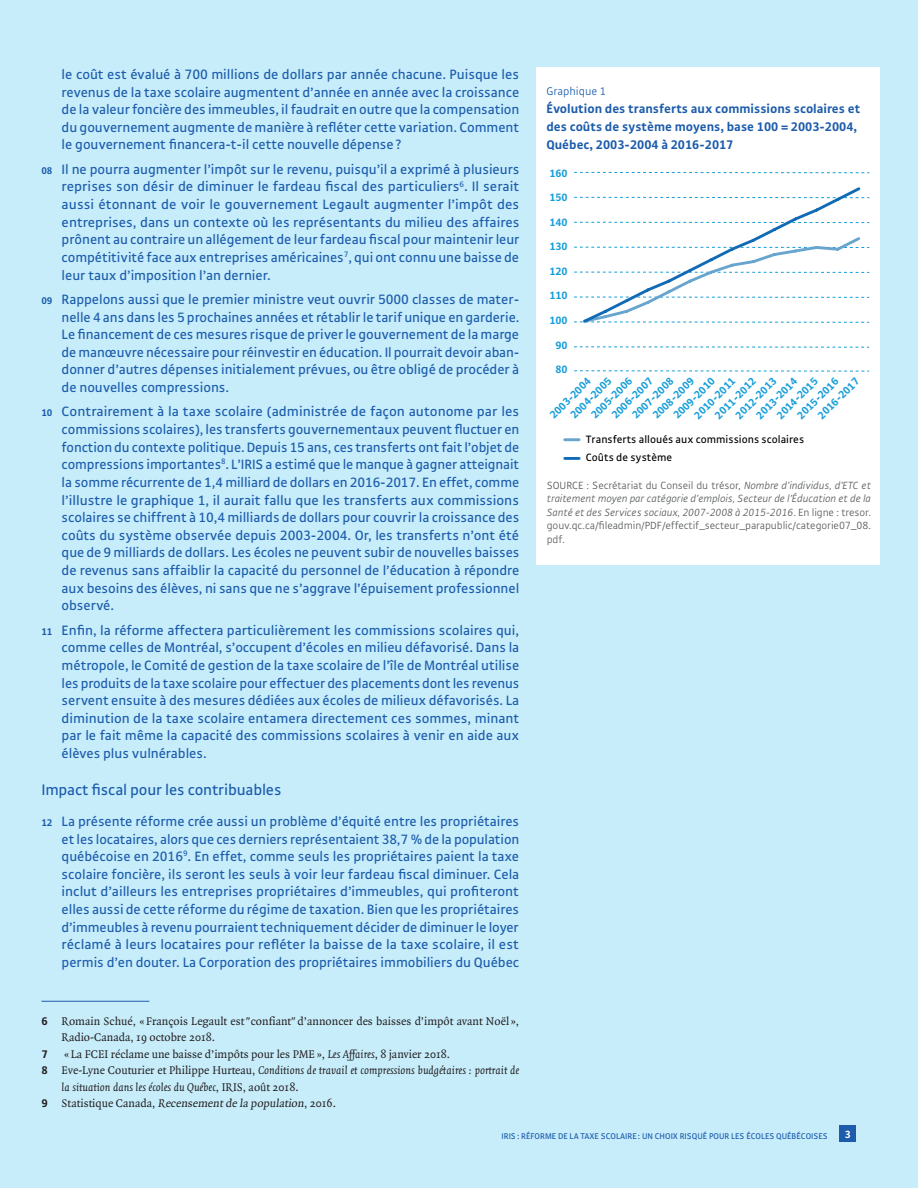
<style>
.page{position:relative;width:918px;height:1188px;background:#c7edfb}
.page>*{position:absolute;margin:0;border:0;box-sizing:border-box;transform-origin:0 0}
.t1{font:16.5px "Gak Sans";letter-spacing:-.01em;color:#1c5cab}
.t2{font:14.7px/17.7px "Gak Sans";letter-spacing:-.005em;color:#1c5cab;text-align:justify}
.t3{font:700 13.5px/18px "Gak Sans";color:#1c5cab}
.t4{font:12px/16.5px "Quadraat";color:#231f20}
.t5{font:italic 12px "Quadraat";color:#231f20}
.t6{font:300 12px "Gak Sans";color:#1c5cab}
.t7{font:700 12px "Gak Sans";color:#231f20}
.t8{font:700 11.55px "Gak Sans";color:#159dd9}
.t9{font:11.55px/18.6px "Gak Sans";color:#000001}
.t10{font:italic 300 11.25px/13.5px "Gak Sans";letter-spacing:-.01em;color:#585b5c;text-align:justify}
.t11{font:700 11.25px "Gak Sans";color:#fff}
.t12{font:9px "Gak Sans";color:#1c5cab}
.s1{font-weight:700;font-size:10.5px}
.s2{font-family:"Gak Sans";font-weight:700}
.s3{font-style:italic}
.s4{font-family:"Gak Sans";font-weight:700;font-style:normal}
.s5{font-style:normal}
</style>
<div class="page">
<div style="left:840px;top:1126px;width:16px;height:16px;background:#1c5cab"></div>
<div style="left:536px;top:67px;width:344px;height:498px;background:#fff"></div>
<hr style="left:41px;top:1001px;width:108px;height:1px;background:#1c5cab">
<svg style="left:574px;top:347px;width:295px;height:1px"></svg>
<svg style="left:574px;top:172px;width:295px;height:1px"></svg>
<svg style="left:574px;top:371px;width:295px;height:1px"></svg>
<svg style="left:574px;top:187px;width:295px;height:136px"></svg>
<hr style="left:565px;top:438px;width:14px;height:3px;background:#67a5cf">
<hr style="left:565px;top:457px;width:14px;height:3px;background:#106ab5">
<p class="t2" style="left:62px;top:65px;width:459px">le coût est évalué à 700 millions de dollars par année chacune. Puisque les revenus de la taxe scolaire augmentent d’année en année avec la croissance de la valeur foncière des immeubles, il faudrait en outre que la compensation du gouvernement augmente de manière à refléter cette variation. Comment le gouvernement financera-t-il cette nouvelle dépense?</p>
<p class="t2" style="left:62px;top:160px;width:459px;text-indent:-20px"><span class="s1">08</span> Il ne pourra augmenter l’impôt sur le revenu, puisqu’il a exprimé à plusieurs reprises son désir de diminuer le fardeau fiscal des particuliers<sup>6</sup>. Il serait aussi étonnant de voir le gouvernement Legault augmenter l’impôt des entreprises, dans un contexte où les représentants du milieu des affaires prônent au contraire un allégement de leur fardeau fiscal pour maintenir leur compétitivité face aux entreprises américaines<sup>7</sup>, qui ont connu une baisse de leur taux d’imposition l’an dernier.</p>
<p class="t2" style="left:62px;top:290px;width:459px;text-indent:-20px"><span class="s1">09</span> Rappelons aussi que le premier ministre veut ouvrir 5000 classes de mater&shy;nelle 4 ans dans les 5 prochaines années et rétablir le tarif unique en garderie.<br>Le financement de ces mesures risque de priver le gouvernement de la marge de manœuvre nécessaire pour réinvestir en éducation. Il pourrait devoir aban&shy;donner d’autres dépenses initialement prévues, ou être obligé de procéder à de nouvelles compressions.</p>
<p class="t2" style="left:62px;top:403px;width:459px;text-indent:-20px"><span class="s1">10</span> Contrairement à la taxe scolaire (administrée de façon autonome par les commissions scolaires), les transferts gouvernementaux peuvent fluctuer en fonction du contexte politique. Depuis 15 ans, ces transferts ont fait l’objet de compressions importantes<sup>8</sup>. L’IRIS a estimé que le manque à gagner atteignait la somme récurrente de 1,4 milliard de dollars en 2016-2017. En effet, comme l’illustre le graphique 1, il aurait fallu que les transferts aux commissions scolaires se chiffrent à 10,4 milliards de dollars pour couvrir la croissance des coûts du système observée depuis 2003-2004. Or, les transferts n’ont été que de 9 milliards de dollars. Les écoles ne peuvent subir de nouvelles baisses de revenus sans affaiblir la capacité du personnel de l’éducation à répondre aux besoins des élèves, ni sans que ne s’aggrave l’épuisement professionnel observé.</p>
<p class="t2" style="left:62px;top:621px;width:459px;text-indent:-20px"><span class="s1">11</span> Enfin, la réforme affectera particulièrement les commissions scolaires qui, comme celles de Montréal, s’occupent d’écoles en milieu défavorisé. Dans la métropole, le Comité de gestion de la taxe scolaire de l’île de Montréal utilise les produits de la taxe scolaire pour effectuer des placements dont les revenus servent ensuite à des mesures dédiées aux écoles de milieux défavorisés. La diminution de la taxe scolaire entamera directement ces sommes, minant par le fait même la capacité des commissions scolaires à venir en aide aux élèves plus vulnérables.</p>
<p class="t1" style="left:41px;top:781px;width:242px">Impact fiscal pour les contribuables</p>
<p class="t2" style="left:62px;top:812px;width:459px;text-indent:-20px"><span class="s1">12</span> La présente réforme crée aussi un problème d’équité entre les propriétaires et les locataires, alors que ces derniers représentaient 38,7 % de la population québécoise en 2016<sup>9</sup>. En effet, comme seuls les propriétaires paient la taxe scolaire foncière, ils seront les seuls à voir leur fardeau fiscal diminuer. Cela inclut d’ailleurs les entreprises propriétaires d’immeubles, qui profiteront elles aussi de cette réforme du régime de taxation. Bien que les propriétaires d’immeubles à revenu pourraient techniquement décider de diminuer le loyer réclamé à leurs locataires pour refléter la baisse de la taxe scolaire, il est permis d’en douter. La Corporation des propriétaires immobiliers du Québec</p>
<p class="t4" style="left:62px;top:1013px;width:459px;text-indent:-20px"><span class="s2">6</span> Romain Schué, «François Legault est "confiant"d’annoncer des baisses d’impôt avant Noël »,<br>Radio-Canada, 19 octobre 2018.</p>
<p class="t7" style="left:41px;top:1047px;width:8px">7</p>
<p class="t4" style="left:64px;top:1046px;width:388px">«La FCEI réclame une baisse d’impôts pour les PME», <span class="s3">Les Affaires</span>, 8 janvier 2018.</p>
<p class="t5" style="left:41px;top:1064px;width:479px"><span class="s4">8</span> <span class="s5">Eve-Lyne Couturier et Philippe Hurteau,</span> Conditions de travail et compressions budgétaires : portrait de</p>
<p class="t5" style="left:62px;top:1080px;width:239px">la situation dans les écoles du Québec<span class="s5">, IRIS, août 2018.</span></p>
<p class="t4" style="left:41px;top:1095px;width:296px"><span class="s2">9</span> Statistique Canada, Recensement de la population, 2016.</p>
<p class="t6" style="left:546px;top:84px;width:61px">Graphique 1</p>
<p class="t3" style="left:546px;top:99px;width:315px">Évolution des transferts aux commissions scolaires et des coûts de système moyens, base 100 = 2003-2004,<br>Québec, 2003-2004 à 2016-2017</p>
<p class="t8" style="left:549px;top:167px;width:20px">160</p>
<p class="t8" style="left:549px;top:191px;width:20px">150</p>
<p class="t8" style="left:549px;top:216px;width:20px">140</p>
<p class="t8" style="left:549px;top:240px;width:20px">130</p>
<p class="t8" style="left:549px;top:265px;width:20px">120</p>
<p class="t8" style="left:549px;top:289px;width:20px">110</p>
<p class="t8" style="left:549px;top:314px;width:20px">100</p>
<p class="t8" style="left:555px;top:338px;width:14px">90</p>
<p class="t8" style="left:555px;top:363px;width:14px">80</p>
<p class="t8" style="left:547px;top:412px;width:55px;rotate:-45deg">2003-2004</p>
<p class="t8" style="left:588px;top:412px;width:55px;rotate:-45deg">2005-2006</p>
<p class="t8" style="left:630px;top:412px;width:55px;rotate:-45deg">2007-2008</p>
<p class="t8" style="left:650px;top:412px;width:55px;rotate:-45deg">2008-2009</p>
<p class="t8" style="left:671px;top:412px;width:55px;rotate:-45deg">2009-2010</p>
<p class="t8" style="left:568px;top:412px;width:55px;rotate:-45deg">2004-2005</p>
<p class="t8" style="left:753px;top:412px;width:55px;rotate:-45deg">2013-2014</p>
<p class="t8" style="left:712px;top:412px;width:55px;rotate:-45deg">2011-2012</p>
<p class="t8" style="left:609px;top:412px;width:55px;rotate:-45deg">2006-2007</p>
<p class="t8" style="left:733px;top:412px;width:55px;rotate:-45deg">2012-2013</p>
<p class="t8" style="left:795px;top:413px;width:55px;rotate:-45deg">2015-2016</p>
<p class="t8" style="left:691px;top:412px;width:55px;rotate:-45deg">2010-2011</p>
<p class="t8" style="left:774px;top:413px;width:55px;rotate:-45deg">2014-2015</p>
<p class="t8" style="left:815px;top:413px;width:55px;rotate:-45deg">2016-2017</p>
<p class="t9" style="left:586px;top:430px;width:220px">Transferts alloués aux commissions scolaires<br>Coûts de système</p>
<p class="t10" style="left:547px;top:479px;width:326px"><span class="s5">SOURCE : Secrétariat du Conseil du trésor,</span> Nombre d’individus, d’ETC et traitement moyen par catégorie d’emplois, Secteur de l’Éducation et de la Santé et des Services sociaux, 2007-2008 à 2015-2016<span class="s5">. En ligne : tresor. gouv.qc.ca/fileadmin/PDF/effectif_secteur_parapublic/categorie07_08. pdf.</span></p>
<p class="t12" style="left:502px;top:1131px;width:328px">IRIS: RÉFORME DE LA TAXE SCOLAIRE : UN CHOIX RISQUÉ POUR LES ÉCOLES QUÉBÉCOISES</p>
<p class="t11" style="left:845px;top:1128px;width:7px">3</p>
</div>
